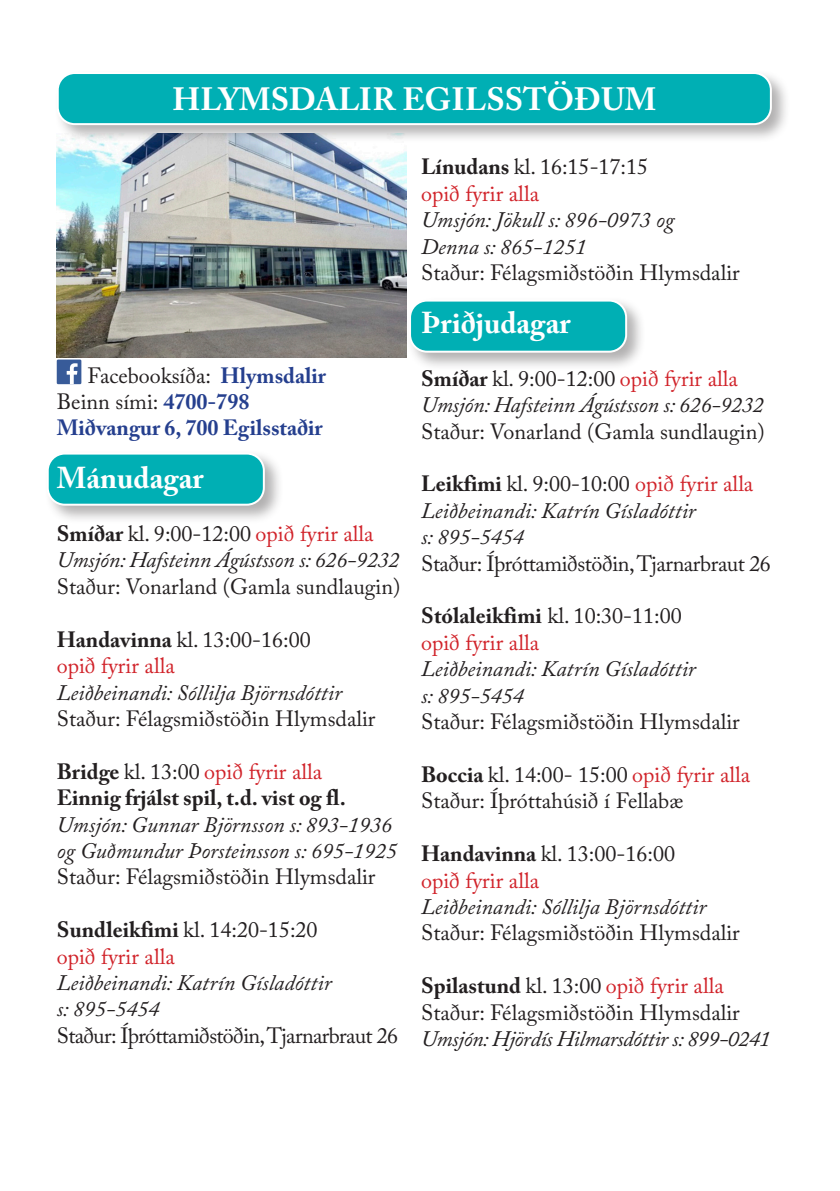
<style>
.page{position:relative;width:840px;height:1191px;background:#fff}
.page>*{position:absolute;margin:0;border:0;box-sizing:border-box;transform-origin:0 0}
.t1{font:700 32px "Adobe Caslon Pro";color:#fff}
.t2{font:700 30px "Adobe Caslon Pro";color:#fff}
.t3{font:22px/26.4px "Adobe Caslon Pro";color:#231f20}
.t4{font:italic 22px/26.4px "Adobe Caslon Pro";color:#231f20}
.t5{font:700 22px/26.4px "Adobe Caslon Pro";color:#253f8e}
.t6{font:700 22px/26.4px "Adobe Caslon Pro";color:#231f20}
.t7{font:22px "Adobe Caslon Pro";letter-spacing:-.03em;color:#231f20}
.t8{font:22px "Adobe Caslon Pro";letter-spacing:-.02em;color:#231f20}
.t9{font:italic 22px "Adobe Caslon Pro";letter-spacing:-.02em;color:#231f20}
.s1{font-weight:400;color:#231f20}
.s2{font-weight:700;font-style:normal}
.s3{font-style:normal}
.s4{font-style:normal;color:#d1232a}
.s5{font-weight:700}
.s6{color:#d1232a}
.s7{font-weight:400}
.s8{font-weight:400;color:#d1232a}
</style>
<div class="page">
<div style="left:406px;top:296px;width:239px;height:75px;background:#231f20;opacity:.35"></div>
<div style="left:410px;top:300px;width:215px;height:52px;background:#00afb4;border-radius:17px"></div>
<div style="left:409px;top:299px;width:217px;height:54px;border:2px solid #fff;border-radius:17px"></div>
<div style="left:44px;top:449px;width:239px;height:75px;background:#231f20;opacity:.35"></div>
<div style="left:48px;top:453px;width:216px;height:52px;background:#00afb4;border-radius:17px"></div>
<div style="left:47px;top:452px;width:218px;height:54px;border:2px solid #fff;border-radius:17px"></div>
<img style="left:57px;top:144px;width:349px;height:213px">
<div style="left:54px;top:69px;width:736px;height:75px;background:#231f20;opacity:.35"></div>
<div style="left:58px;top:73px;width:712px;height:51px;background:#00afb4;border-radius:17px"></div>
<div style="left:57px;top:72px;width:714px;height:53px;border:2px solid #fff;border-radius:17px"></div>
<div style="left:57px;top:359px;width:24px;height:25px;background:#385b99"></div>
<svg style="left:67px;top:363px;width:10px;height:21px"></svg>
<h1 class="t1" style="left:172px;top:80px;width:485px">HLYMSDALIR EGILSSTÖÐUM</h1>
<p class="t5" style="left:57px;top:362px;width:270px;text-indent:31px"><span class="s1">Facebooksíða:</span> Hlymsdalir<br><span class="s1">Beinn sími:</span> 4700-798<br>Miðvangur 6, 700 Egilsstaðir</p>
<h2 class="t2" style="left:57px;top:460px;width:148px">Mánudagar</h2>
<p class="t4" style="left:57px;top:520px;width:344px"><span class="s2">Smíðar</span> <span class="s3">kl. 9:00-12:00</span> <span class="s4">opið fyrir alla<br></span>Umsjón: Hafsteinn Ágústsson s: 626-9232</p>
<p class="t3" style="left:57px;top:573px;width:345px">Staður: Vonarland (Gamla sundlaugin)</p>
<p class="t3" style="left:57px;top:626px;width:255px"><span class="s5">Handavinna</span> kl. 13:00-16:00 <span class="s6">opið fyrir alla</span></p>
<p class="t4" style="left:57px;top:678px;width:286px">Leiðbeinandi: Sóllilja Björnsdóttir</p>
<p class="t3" style="left:57px;top:705px;width:320px">Staður: Félagsmiðstöðin Hlymsdalir</p>
<p class="t6" style="left:57px;top:758px;width:290px">Bridge <span class="s7">kl. 13:00</span> <span class="s8">opið fyrir alla<br></span>Einnig frjálst spil, t.d. vist og fl.</p>
<p class="t4" style="left:57px;top:810px;width:342px">Umsjón: Gunnar Björnsson s: 893-1936 og Guðmundur Þorsteinsson s: 695-1925</p>
<p class="t3" style="left:57px;top:863px;width:320px">Staður: Félagsmiðstöðin Hlymsdalir</p>
<p class="t3" style="left:57px;top:916px;width:262px"><span class="s5">Sundleikfimi</span> kl. 14:20-15:20 <span class="s6">opið fyrir alla</span></p>
<p class="t4" style="left:57px;top:969px;width:276px">Leiðbeinandi: Katrín Gísladóttir s: 895-5454</p>
<p class="t7" style="left:57px;top:1022px;width:343px">Staður: Íþróttamiðstöðin, Tjarnarbraut 26</p>
<p class="t3" style="left:421px;top:154px;width:228px"><span class="s5">Línudans</span> kl. 16:15-17:15 <span class="s6">opið fyrir alla</span></p>
<p class="t4" style="left:421px;top:206px;width:254px">Umsjón: Jökull s: 896-0973 og<br>Denna s: 865-1251</p>
<p class="t3" style="left:421px;top:259px;width:320px">Staður: Félagsmiðstöðin Hlymsdalir</p>
<h2 class="t2" style="left:421px;top:305px;width:151px">Þriðjudagar</h2>
<p class="t4" style="left:421px;top:365px;width:344px"><span class="s2">Smíðar</span> <span class="s3">kl. 9:00-12:00</span> <span class="s4">opið fyrir alla<br></span>Umsjón: Hafsteinn Ágústsson s: 626-9232</p>
<p class="t3" style="left:421px;top:418px;width:345px">Staður: Vonarland (Gamla sundlaugin)</p>
<p class="t4" style="left:421px;top:470px;width:333px"><span class="s2">Leikfimi</span> <span class="s3">kl. 9:00-10:00</span> <span class="s4">opið fyrir alla<br></span>Leiðbeinandi: Katrín Gísladóttir<br>s: 895-5454</p>
<p class="t8" style="left:421px;top:550px;width:351px">Staður: Íþróttamiðstöðin, Tjarnarbraut 26</p>
<p class="t3" style="left:421px;top:602px;width:262px"><span class="s5">Stólaleikfimi</span> kl. 10:30-11:00 <span class="s6">opið fyrir alla</span></p>
<p class="t4" style="left:421px;top:655px;width:276px">Leiðbeinandi: Katrín Gísladóttir s: 895-5454</p>
<p class="t3" style="left:421px;top:708px;width:320px">Staður: Félagsmiðstöðin Hlymsdalir</p>
<p class="t3" style="left:421px;top:761px;width:330px"><span class="s5">Boccia</span> kl. 14:00- 15:00 <span class="s6">opið fyrir alla<br></span>Staður: Íþróttahúsið í Fellabæ</p>
<p class="t3" style="left:421px;top:840px;width:255px"><span class="s5">Handavinna</span> kl. 13:00-16:00 <span class="s6">opið fyrir alla</span></p>
<p class="t4" style="left:421px;top:893px;width:286px">Leiðbeinandi: Sóllilja Björnsdóttir</p>
<p class="t3" style="left:421px;top:919px;width:320px">Staður: Félagsmiðstöðin Hlymsdalir</p>
<p class="t3" style="left:421px;top:972px;width:320px"><span class="s5">Spilastund</span> kl. 13:00 <span class="s6">opið fyrir alla<br></span>Staður: Félagsmiðstöðin Hlymsdalir</p>
<p class="t9" style="left:421px;top:1025px;width:351px">Umsjón: Hjördís Hilmarsdóttir s: 899-0241</p>
</div>
